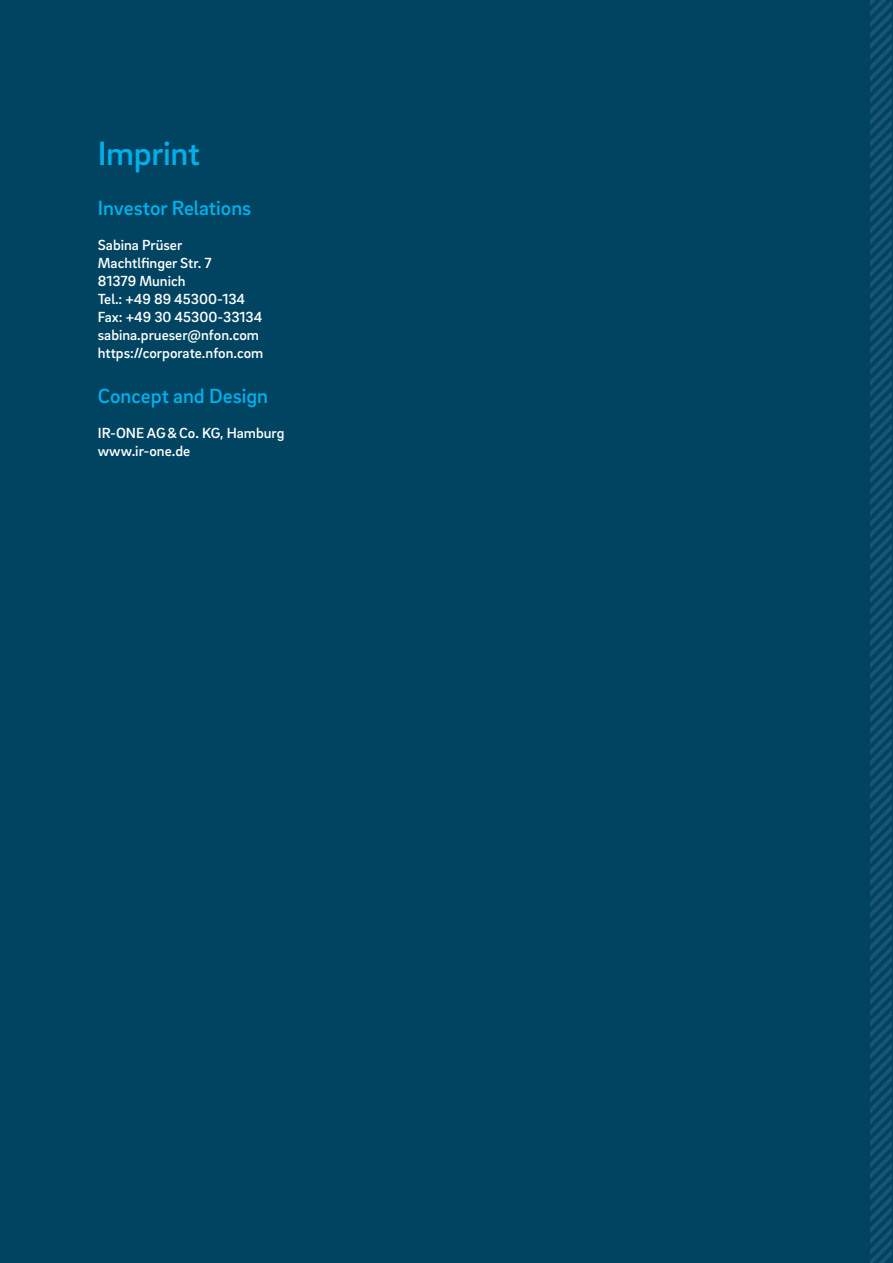
<style>
.page{position:relative;width:893px;height:1263px;background:#004462}
.page>*{position:absolute;margin:0;border:0;box-sizing:border-box;transform-origin:0 0}
.t1{font:500 34.5px "Brix Sans";letter-spacing:-.01em;color:#00b0eb}
.t2{font:500 21px "Brix Sans";color:#00b0eb}
.t3{font:500 15px/18px "Brix Sans";color:#fff}
</style>
<div class="page">
<svg style="left:870px;top:0;width:21px;height:1263px"></svg>
<h1 class="t1" style="left:98px;top:131px;width:104px">Imprint</h1>
<h2 class="t2" style="left:98px;top:195px;width:155px">Investor Relations</h2>
<p class="t3" style="left:98px;top:236px;width:167px">Sabina Prüser<br>Machtlfinger Str. 7<br>81379 Munich<br>Tel.: +49 89 45300-134<br>Fax: +49 30 45300-33134 sabina.prueser@nfon.com https://corporate.nfon.com</p>
<h2 class="t2" style="left:98px;top:382px;width:172px">Concept and Design</h2>
<p class="t3" style="left:98px;top:423px;width:188px">IR-ONE AG&amp;Co. KG, Hamburg www.ir-one.de</p>
</div>
